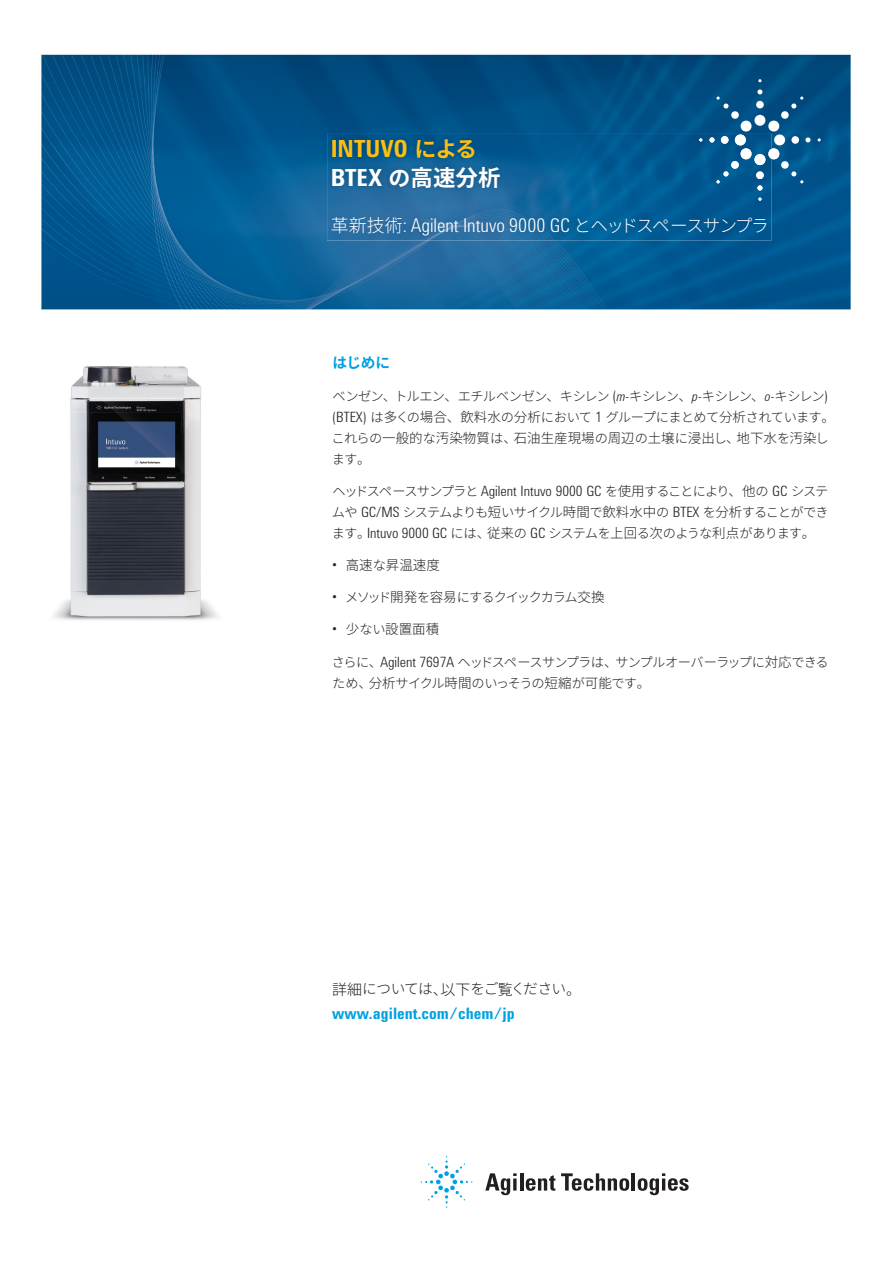
<style>
.page{position:relative;width:893px;height:1263px;background:#fff}
.page>*{position:absolute;margin:0;border:0;box-sizing:border-box;transform-origin:0 0}
.t1{font:700 24.3px/29.7px "Agilent Condensed CFF";color:#fdbe12}
.t2{font:300 19.5px "Agilent Condensed CFF";color:#fff}
.t3{font:700 16.2px "Agilent Condensed CFF";color:#00a1e3}
.t4{font:300 14.7px "Noto Sans CJ Kjp";letter-spacing:-.055em;color:#231f20}
.t5{font:700 14.7px "Noto Sans CJ Kjp";color:#00a1e3}
.t6{font:300 13.5px "Noto Sans CJ Kjp";color:#231f20}
.t7{font:300 13.2px/21px "Noto Sans CJ Kjp";letter-spacing:-.075em;color:#231f20;text-align:justify}
.t8{font:300 13.2px/21px "Noto Sans CJ Kjp";letter-spacing:-.055em;color:#231f20}
.t9{font:300 13.2px "Noto Sans CJ Kjp";letter-spacing:-.105em;color:#231f20}
.s1{font-family:"Noto Sans CJ Kjp";font-size:22.05px}
.s2{color:#fff}
.s3{font-family:"Noto Sans CJ Kjp";font-size:22.05px;color:#fff}
.s4{font-family:"Noto Sans CJ Kjp";font-size:22.5px;color:#fff}
.s5{font-family:"Noto Sans CJ Kjp";font-size:18px}
.s6{font-family:"Noto Sans CJ Kjp";font-size:17.7px}
.s7{font-size:13.5px}
.s8{font-family:"Agilent Condensed CFF";font-size:14.55px}
.s9{font-family:"Agilent Condensed CFF";font-style:italic;font-size:13.5px}
.s10{font-size:13.2px}
.s11{font-size:15px}
</style>
<div class="page">
<svg style="left:485px;top:1173px;width:32px;height:22px"></svg>
<hr style="left:520px;top:1173px;width:3px;height:17px;background:#231f20">
<svg style="left:526px;top:1175px;width:29px;height:16px"></svg>
<svg style="left:561px;top:1173px;width:68px;height:18px"></svg>
<hr style="left:632px;top:1173px;width:3px;height:17px;background:#231f20">
<svg style="left:638px;top:1173px;width:51px;height:22px"></svg>
<svg style="left:421px;top:1156px;width:51px;height:52px"></svg>
<img style="left:41px;top:54px;width:810px;height:256px">
<img style="left:327px;top:134px;width:444px;height:107px">
<svg style="left:709px;top:89px;width:101px;height:101px;background:#216999"></svg>
<img style="left:53px;top:366px;width:165px;height:254px">
<h1 class="t1" style="left:331px;top:133px;width:171px">INTUVO <span class="s1">による<br></span><span class="s2">BTEX</span> <span class="s3">の</span><span class="s4">高速分析</span></h1>
<h2 class="t2" style="left:331px;top:211px;width:440px"><span class="s5">革新技術</span>: Agilent Intuvo 9000 GC <span class="s6">とヘッドスペースサンプラ</span></h2>
<p class="t5" style="left:332px;top:354px;width:59px">はじめに</p>
<p class="t8" style="left:332px;top:386px;width:504px">ベンゼン<span class="s7">、</span>トルエン<span class="s7">、</span>エチルベンゼン<span class="s7">、</span>キシレン <span class="s8">(</span><span class="s9">m</span><span class="s8">-</span>キシレン<span class="s7">、</span><span class="s9">p</span><span class="s8">-</span>キシレン<span class="s7">、</span><span class="s9">o</span><span class="s8">-</span>キシレン<span class="s8">) (BTEX)</span> は<span class="s7">多</span>くの<span class="s7">場合、飲料水</span>の<span class="s7">分析</span>において <span class="s8">1</span> グループにまとめて<span class="s7">分析</span>されています<span class="s7">。</span></p>
<p class="t6" style="left:331px;top:431px;width:499px"><span class="s10">これらの</span>一般的<span class="s10">な</span>汚染物質<span class="s10">は</span>、石油生産現場<span class="s10">の</span>周辺<span class="s10">の</span>土壌<span class="s10">に</span>浸出<span class="s10">し</span>、地下水<span class="s10">を</span>汚染<span class="s10">し</span></p>
<p class="t7" style="left:332px;top:449px;width:40px">ます<span class="s7">。</span></p>
<p class="t7" style="left:332px;top:481px;width:498px">ヘッドスペースサンプラと <span class="s8">Agilent Intuvo 9000 GC</span> を<span class="s7">使用</span>することにより<span class="s7">、他</span>の <span class="s8">GC</span> システムや <span class="s8">GC/MS</span> システムよりも<span class="s7">短</span>いサイクル<span class="s7">時間</span>で<span class="s7">飲料水中</span>の <span class="s8">BTEX</span> を<span class="s7">分析</span>することができます<span class="s7">。</span><span class="s8">Intuvo 9000 GC</span> には<span class="s7">、従来</span>の <span class="s8">GC</span> システムを<span class="s7">上回</span>る<span class="s7">次</span>のような<span class="s7">利点</span>があります<span class="s7">。</span></p>
<p class="t6" style="left:332px;top:557px;width:109px"><span class="s8">•</span> 高速<span class="s10">な</span>昇温速度</p>
<p class="t9" style="left:332px;top:589px;width:274px"><span class="s8">•</span> メソッド<span class="s7">開発</span>を<span class="s7">容易</span>にするクイックカラム<span class="s7">交換</span></p>
<p class="t6" style="left:332px;top:621px;width:109px"><span class="s8">•</span> 少<span class="s10">ない</span>設置面積</p>
<p class="t7" style="left:332px;top:652px;width:498px">さらに<span class="s7">、</span><span class="s8">Agilent 7697A</span> ヘッドスペースサンプラは<span class="s7">、</span>サンプルオーバーラップに<span class="s7">対応</span>できるため<span class="s7">、分析</span>サイクル<span class="s7">時間</span>のいっそうの<span class="s7">短縮</span>が<span class="s7">可能</span>です<span class="s7">。</span></p>
<p class="t4" style="left:332px;top:981px;width:250px"><span class="s11">詳細</span>については<span class="s11">、以下</span>をご<span class="s11">覧</span>ください<span class="s11">。</span></p>
<p class="t3" style="left:332px;top:1001px;width:184px">www.agilent.com/chem/jp</p>
</div>
